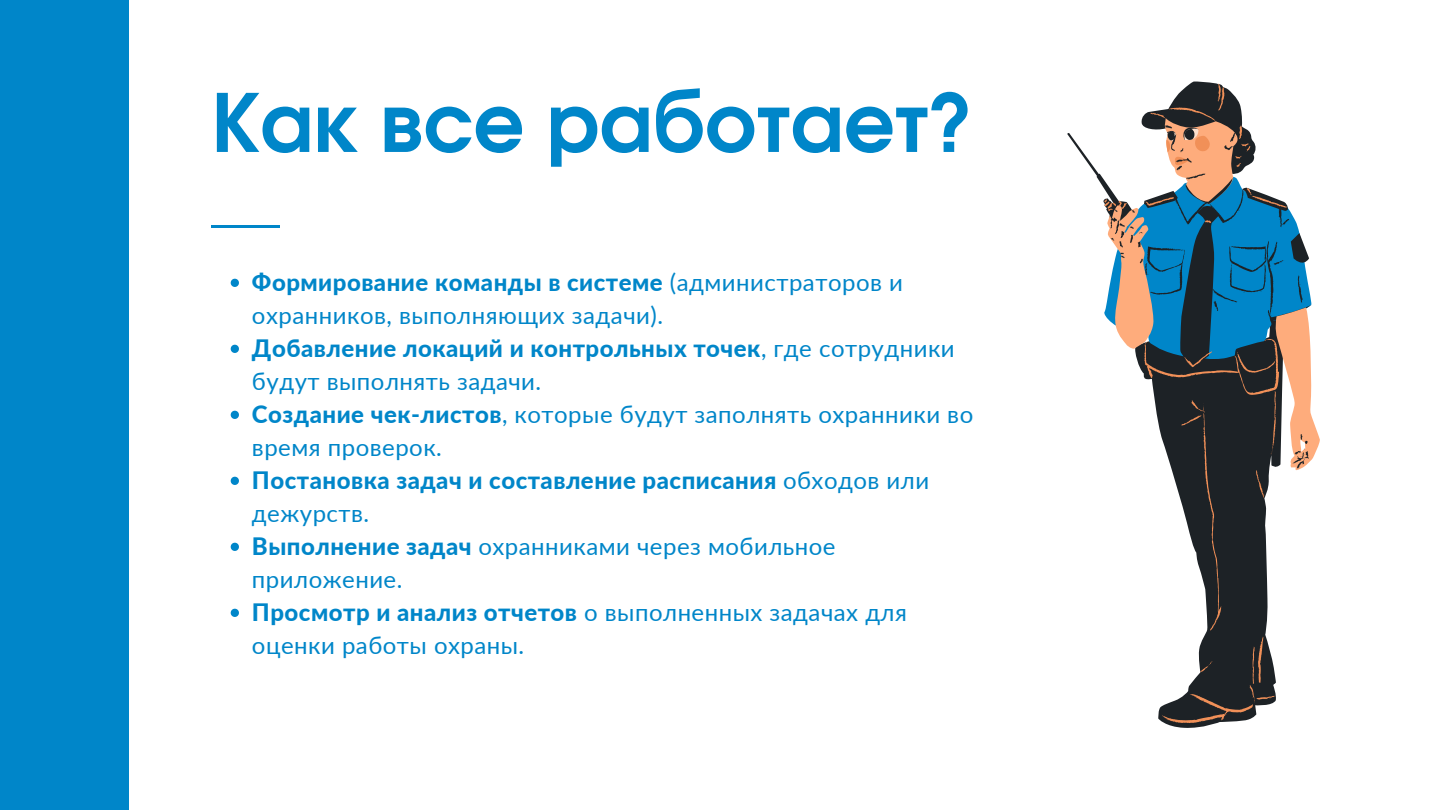
<style>
.page{position:relative;width:1440px;height:810px;background:#fff}
.page>*{position:absolute;margin:0;border:0;box-sizing:border-box;transform-origin:0 0}
.t1{font:700 80px "Evolventa";color:#0086c9}
.t2{font:24px/33px "Lato";letter-spacing:.02em;color:#0086c9}
.t3{font:800 24px/33px "Lato";letter-spacing:.02em;color:#0086c9}
.s1{font-weight:800}
.s2{font-weight:400}
</style>
<div class="page">
<div style="left:0;top:0;width:129px;height:810px;background:#0086c9"></div>
<hr style="left:211px;top:225px;width:69px;height:3px;background:#0086c9">
<svg style="left:231px;top:279px;width:8px;height:8px"></svg>
<svg style="left:231px;top:345px;width:8px;height:8px"></svg>
<svg style="left:231px;top:411px;width:8px;height:8px"></svg>
<svg style="left:231px;top:477px;width:8px;height:8px"></svg>
<svg style="left:231px;top:543px;width:8px;height:8px"></svg>
<svg style="left:231px;top:609px;width:8px;height:8px"></svg>
<svg style="left:1164px;top:723px;width:53px;height:5px"></svg>
<svg style="left:1295px;top:368px;width:25px;height:103px"></svg>
<svg style="left:1104px;top:84px;width:172px;height:639px"></svg>
<svg style="left:1110px;top:125px;width:199px;height:344px"></svg>
<p class="t1" style="left:211px;top:88px;width:761px">Как все работает?</p>
<p class="t2" style="left:252px;top:265px;width:652px"><span class="s1">Формирование команды в системе</span> (администраторов и охранников, выполняющих задачи).</p>
<h1 class="t2" style="left:252px;top:331px;width:704px"><span class="s1">Добавление локаций и контрольных точек</span>, где сотрудники будут выполнять задачи.</h1>
<p class="t2" style="left:252px;top:397px;width:723px"><span class="s1">Создание чек-листов</span>, которые будут заполнять охранники во время проверок.</p>
<p class="t3" style="left:252px;top:463px;width:679px">Постановка задач и составление расписания <span class="s2">обходов или дежурств.</span></p>
<p class="t2" style="left:252px;top:529px;width:585px"><span class="s1">Выполнение задач</span> охранниками через мобильное приложение.</p>
<p class="t2" style="left:252px;top:595px;width:657px"><span class="s1">Просмотр и анализ отчетов</span> о выполненных задачах для оценки работы охраны.</p>
</div>
